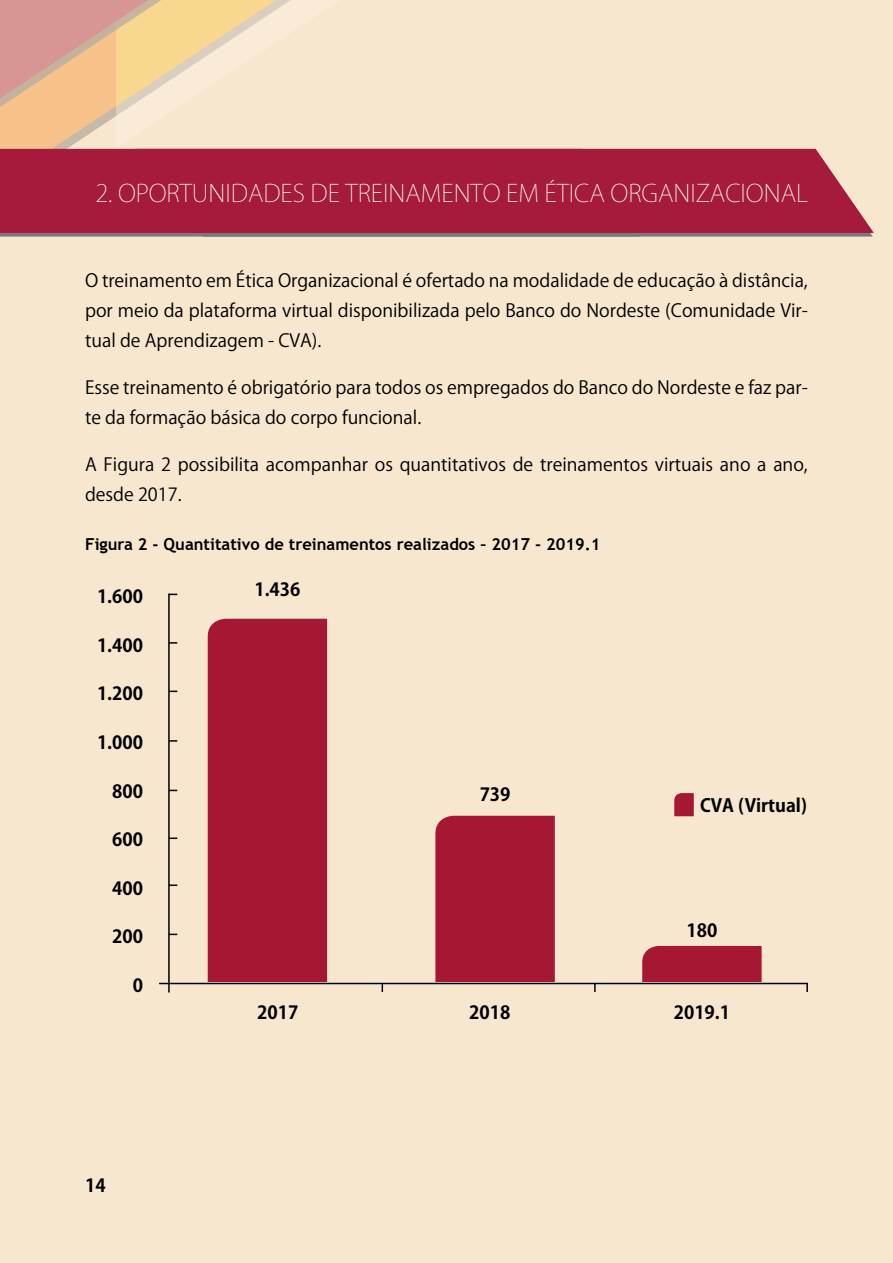
<style>
.page{position:relative;width:893px;height:1263px;background:#f8e7cf}
.page>*{position:absolute;margin:0;border:0;box-sizing:border-box;transform-origin:0 0}
.t1{font:200 24px "Koz Go Pr 6 N";color:#fff}
.t2{font:18px/30px "Koz Go Pr 6 N";color:#000}
.t3{font:700 18px "Koz Go Pr 6 N";color:#000}
.t4{font:700 16.5px "Trebuchet MS";color:#000}
</style>
<div class="page">
<svg style="left:251px;top:0;width:128px;height:149px"></svg>
<svg style="left:0;top:0;width:251px;height:149px"></svg>
<div style="left:0;top:149px;width:135px;height:84px;background:#a61a3b"></div>
<svg style="left:145px;top:233px;width:728px;height:4px;background:#808182"></svg>
<div style="left:135px;top:149px;width:739px;height:84px;background:#a61a3b"></div>
<hr style="left:168px;top:594px;width:2px;height:398px;background:#000">
<svg style="left:169px;top:642px;width:8px;height:2px"></svg>
<svg style="left:169px;top:740px;width:8px;height:2px"></svg>
<svg style="left:169px;top:837px;width:8px;height:2px"></svg>
<svg style="left:169px;top:884px;width:8px;height:2px"></svg>
<svg style="left:594px;top:984px;width:2px;height:8px"></svg>
<svg style="left:806px;top:984px;width:2px;height:8px"></svg>
<hr style="left:159px;top:983px;width:649px;height:1px;background:#000">
<div style="left:208px;top:619px;width:119px;height:363px;background:#a61733"></div>
<div style="left:435px;top:816px;width:120px;height:166px;background:#a61733"></div>
<div style="left:642px;top:946px;width:120px;height:36px;background:#a61733"></div>
<svg style="left:674px;top:793px;width:20px;height:23px"></svg>
<h1 class="t1" style="left:95px;top:180px;width:714px">2. OPORTUNIDADES DE TREINAMENTO EM ÉTICA ORGANIZACIONAL</h1>
<p class="t2" style="left:85px;top:265px;width:724px;text-align:justify">O treinamento em Ética Organizacional é ofertado na modalidade de educação à distância, por meio da plataforma virtual disponibilizada pelo Banco do Nordeste (Comunidade Vir&shy;tual de Aprendizagem - CVA).</p>
<p class="t2" style="left:85px;top:372px;width:724px">Esse treinamento é obrigatório para todos os empregados do Banco do Nordeste e faz par&shy;te da formação básica do corpo funcional.</p>
<p class="t2" style="left:85px;top:449px;width:724px">A Figura 2 possibilita acompanhar os quantitativos de treinamentos virtuais ano a ano, desde 2017.</p>
<p class="t4" style="left:85px;top:534px;width:517px">Figura 2 - Quantitativo de treinamentos realizados – 2017 - 2019.1</p>
<p class="t3" style="left:254px;top:579px;width:48px">1.436</p>
<p class="t3" style="left:97px;top:587px;width:48px">1.600</p>
<p class="t3" style="left:97px;top:635px;width:48px">1.400</p>
<p class="t3" style="left:97px;top:684px;width:48px">1.200</p>
<p class="t3" style="left:97px;top:732px;width:48px">1.000</p>
<p class="t3" style="left:112px;top:781px;width:32px">800</p>
<p class="t3" style="left:112px;top:829px;width:32px">600</p>
<p class="t3" style="left:112px;top:878px;width:32px">400</p>
<p class="t3" style="left:112px;top:926px;width:32px">200</p>
<p class="t3" style="left:133px;top:975px;width:12px">0</p>
<p class="t3" style="left:480px;top:785px;width:32px">739</p>
<p class="t3" style="left:700px;top:795px;width:108px">CVA (Virtual)</p>
<p class="t3" style="left:686px;top:920px;width:32px">180</p>
<p class="t3" style="left:85px;top:1176px;width:22px">14</p>
<p class="t3" style="left:257px;top:1002px;width:43px">2017</p>
<p class="t3" style="left:469px;top:1002px;width:43px">2018</p>
<p class="t3" style="left:674px;top:1002px;width:58px">2019.1</p>
</div>
